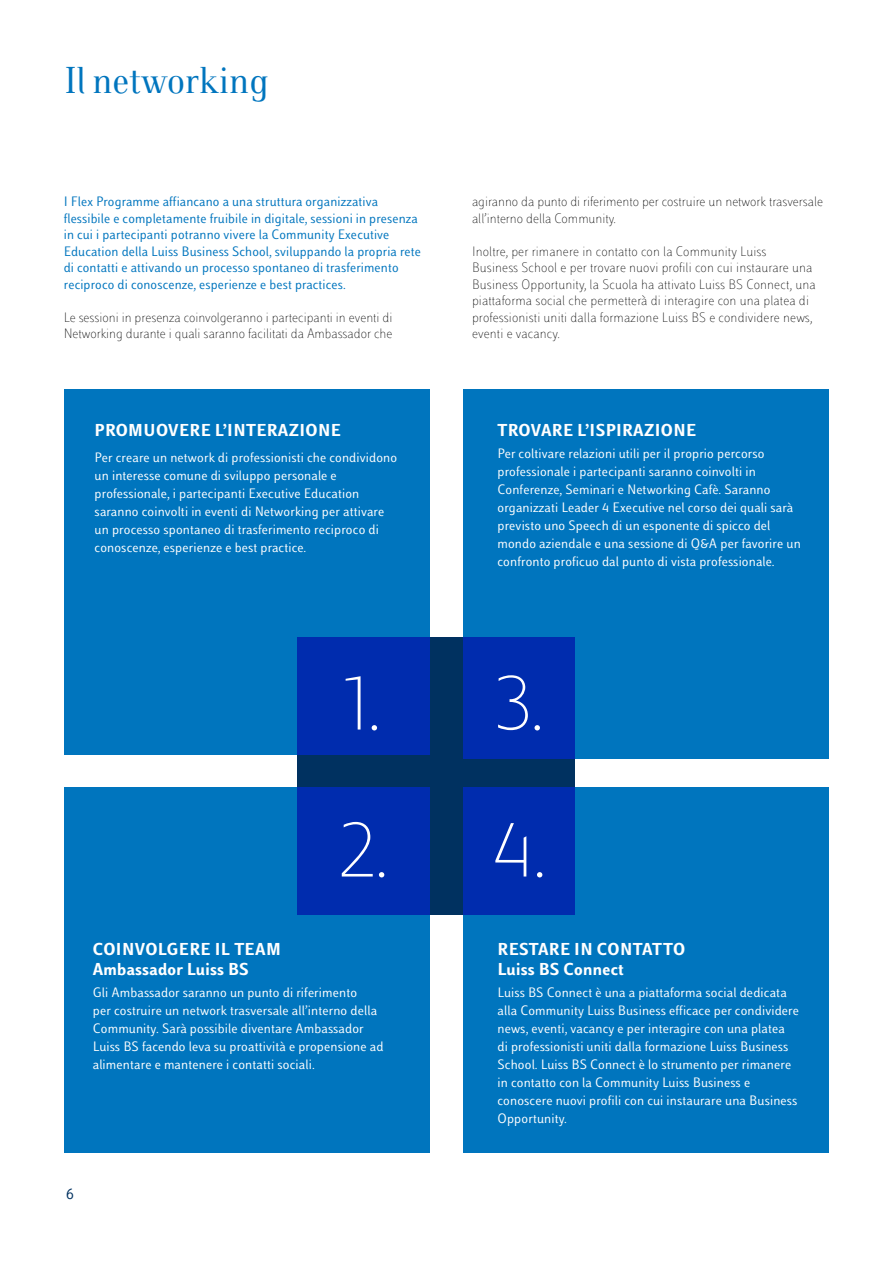
<style>
.page{position:relative;width:893px;height:1263px;background:#fff}
.page>*{position:absolute;margin:0;border:0;box-sizing:border-box;transform-origin:0 0}
.t1{font:86.4px "Luiss Sans Thin Sans";color:#fff}
.t2{font:39px "Luiss Serif";color:#0075be}
.t3{font:700 18px/19.5px "Luiss Sans";letter-spacing:.02em;color:#fff}
.t4{font:16.5px "Luiss Sans";color:#003160}
.t5{font:14.25px/18px "Luiss Sans";letter-spacing:.01em;color:#fff}
.t6{font:14.25px/16.5px "Luiss Sans Thin Sans";letter-spacing:.005em;color:#000}
.t7{font:14.25px/16.5px "Luiss Sans";letter-spacing:.01em;color:#0075be}
</style>
<div class="page">
<div style="left:64px;top:787px;width:365px;height:365px;background:#0075be"></div>
<div style="left:463px;top:787px;width:366px;height:365px;background:#0075be"></div>
<div style="left:64px;top:389px;width:365px;height:366px;background:#0075be"></div>
<div style="left:463px;top:389px;width:366px;height:370px;background:#0075be"></div>
<svg style="left:298px;top:638px;width:277px;height:277px;background:#002d9d"></svg>
<h2 class="t2" style="left:65px;top:58px;width:206px">Il networking</h2>
<p class="t7" style="left:64px;top:193px;width:359px">I Flex Programme affiancano a una struttura organizzativa flessibile e completamente fruibile in digitale, sessioni in presenza in cui i partecipanti potranno vivere la Community Executive Education della Luiss Business School, sviluppando la propria rete di contatti e attivando un processo spontaneo di trasferimento reciproco di conoscenze, esperienze e best practices.</p>
<p class="t6" style="left:64px;top:309px;width:330px">Le sessioni in presenza coinvolgeranno i partecipanti in eventi di<br>Networking durante i quali saranno facilitati da Ambassador che</p>
<p class="t3" style="left:95px;top:420px;width:248px">PROMUOVERE L’INTERAZIONE</p>
<p class="t5" style="left:95px;top:449px;width:304px">Per creare un network di professionisti che condividono un interesse comune di sviluppo personale e professionale, i partecipanti Executive Education saranno coinvolti in eventi di Networking per attivare un processo spontaneo di trasferimento reciproco di conoscenze, esperienze e best practice.</p>
<p class="t6" style="left:472px;top:193px;width:353px">agiranno da punto di riferimento per costruire un network trasversale all’interno della Community.</p>
<p class="t6" style="left:472px;top:243px;width:345px">Inoltre, per rimanere in contatto con la Community Luiss Business School e per trovare nuovi profili con cui instaurare una Business Opportunity, la Scuola ha attivato Luiss BS Connect, una piattaforma social che permetterà di interagire con una platea di professionisti uniti dalla formazione Luiss BS e condividere news, eventi e vacancy.</p>
<p class="t3" style="left:497px;top:420px;width:200px">TROVARE L’ISPIRAZIONE</p>
<p class="t5" style="left:497px;top:444px;width:305px">Per coltivare relazioni utili per il proprio percorso professionale i partecipanti saranno coinvolti in Conferenze, Seminari e Networking Cafè. Saranno organizzati Leader 4 Executive nel corso dei quali sarà previsto uno Speech di un esponente di spicco del mondo aziendale e una sessione di Q&amp;A per favorire un confronto proficuo dal punto di vista professionale.</p>
<h1 class="t1" style="left:346px;top:650px;width:200px">1. 3.</h1>
<h1 class="t1" style="left:339px;top:797px;width:210px">2. 4.</h1>
<p class="t3" style="left:93px;top:939px;width:190px">COINVOLGERE IL TEAM<br>Ambassador Luiss BS</p>
<p class="t5" style="left:93px;top:983px;width:292px">Gli Ambassador saranno un punto di riferimento<br>per costruire un network trasversale all’interno della Community. Sarà possibile diventare Ambassador Luiss BS facendo leva su proattività e propensione ad alimentare e mantenere i contatti sociali.</p>
<p class="t4" style="left:66px;top:1184px;width:9px">6</p>
<p class="t3" style="left:497px;top:939px;width:189px">RESTARE IN CONTATTO<br>Luiss BS Connect</p>
<p class="t5" style="left:497px;top:983px;width:303px">Luiss BS Connect è una a piattaforma social dedicata alla Community Luiss Business efficace per condividere news, eventi, vacancy e per interagire con una platea<br>di professionisti uniti dalla formazione Luiss Business School. Luiss BS Connect è lo strumento per rimanere in contatto con la Community Luiss Business e conoscere nuovi profili con cui instaurare una Business Opportunity.</p>
</div>
